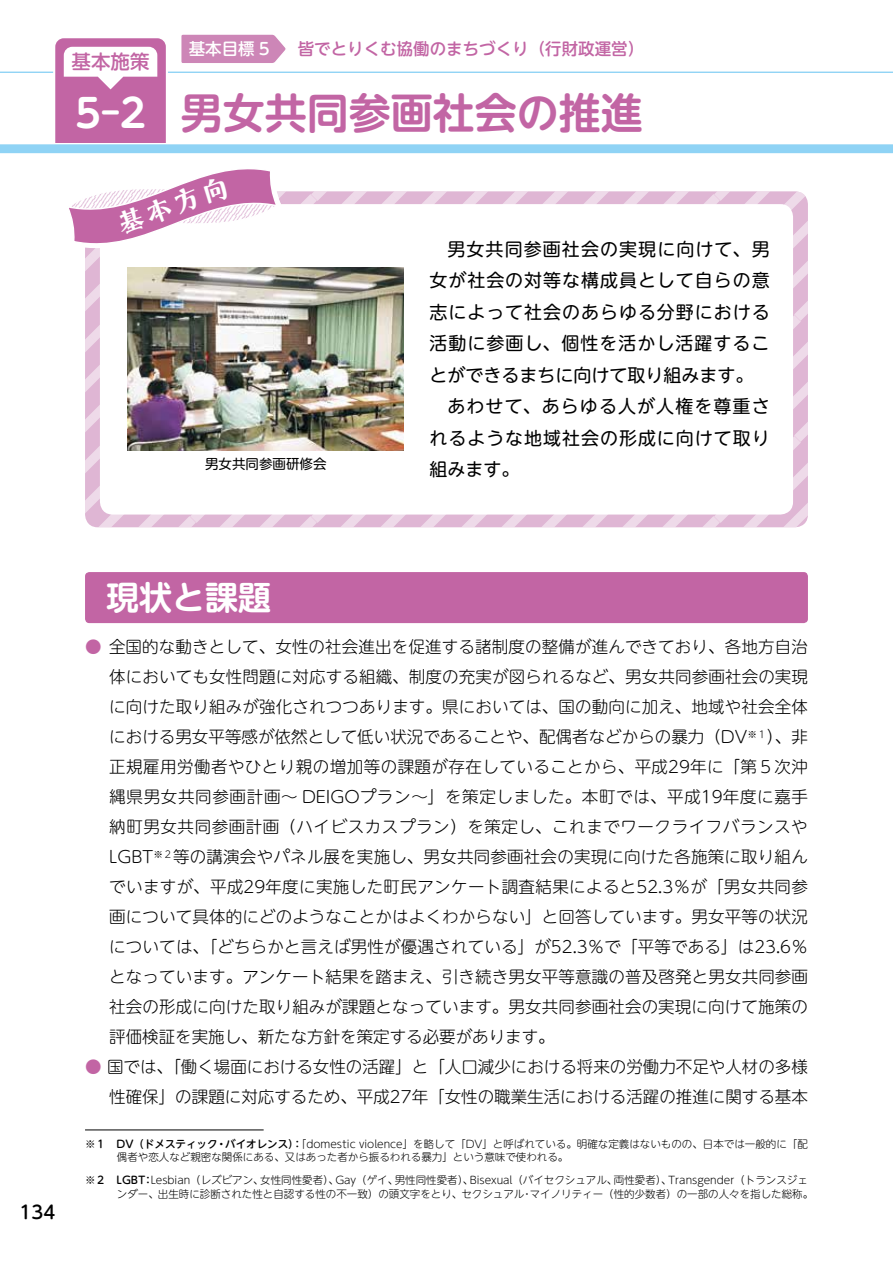
<style>
.page{position:relative;width:893px;height:1263px;background:#fff}
.page>*{position:absolute;margin:0;border:0;box-sizing:border-box;transform-origin:0 0}
.t1{font:700 42px "UD Shin M Go Pro De";color:#c265a4}
.t2{font:700 39px "UD Shin M Go Pro De";color:#fff}
.t3{font:700 33px "UD Shin M Go Pro De";color:#fff}
.t4{font:500 19.5px "UD Shin M Go Pro";color:#c265a4}
.t5{font:18px "UD Shin M Go Pro";letter-spacing:.055em;color:#000}
.t6{font:18px "UD Shin M Go Pro";color:#000}
.t7{font:500 18px "UD Shin M Go Pro";color:#000}
.t8{font:300 16.5px/30px "UD Shin M Go Pro";color:#000;text-align:justify}
.t9{font:500 16.5px "UD Shin M Go Pro";color:#c265a4}
.t10{font:500 16.5px "UD Shin M Go Pro";color:#fff}
.t11{font:13.5px "UD Shin M Go Pro";color:#000}
.t12{font:300 10.5px/13.5px "UD Shin M Go Pro";color:#000}
.s1{color:#c265a4}
.s2{font-weight:500}
</style>
<div class="page">
<hr style="left:0;top:72px;width:893px;height:1px;background:#8fd3f5">
<div style="left:0;top:145px;width:893px;height:8px;background:#8fd3f5"></div>
<svg style="left:181px;top:34px;width:105px;height:29px;background:#d190bd"></svg>
<svg style="left:53px;top:38px;width:115px;height:104px"></svg>
<div style="left:85px;top:572px;width:723px;height:51px;background:#c265a4;border-radius:4px"></div>
<hr style="left:85px;top:1129px;width:179px;height:1px;background:#000">
<svg style="left:85px;top:191px;width:723px;height:336px;background:#e4c3db"></svg>
<div style="left:100px;top:204px;width:693px;height:310px;background:#fff;border-radius:13px"></div>
<img style="left:128px;top:268px;width:276px;height:183px">
<svg style="left:69px;top:169px;width:218px;height:84px"></svg>
<p class="t4" style="left:72px;top:46px;width:79px">基本施策</p>
<h2 class="t2" style="left:75px;top:81px;width:72px">5-2</h2>
<p class="t10" style="left:189px;top:35px;width:83px">基本目標 5</p>
<p class="t9" style="left:298px;top:35px;width:348px">皆でとりくむ協働のまちづくり（行財政運営）</p>
<h1 class="t1" style="left:181px;top:78px;width:464px">男女共同参画社会の推進</h1>
<p class="t5" style="left:447px;top:234px;width:324px">男女共同参画社会の実現に向けて、男</p>
<p class="t5" style="left:429px;top:266px;width:342px">女が社会の対等な構成員として自らの意</p>
<p class="t5" style="left:429px;top:297px;width:342px">志によって社会のあらゆる分野における</p>
<p class="t5" style="left:429px;top:329px;width:342px">活動に参画し、個性を活かし活躍するこ</p>
<p class="t6" style="left:429px;top:360px;width:325px">とができるまちに向けて取り組みます。</p>
<p class="t5" style="left:447px;top:392px;width:324px">あわせて、あらゆる人が人権を尊重さ</p>
<p class="t5" style="left:429px;top:423px;width:342px">れるような地域社会の形成に向けて取り</p>
<p class="t11" style="left:205px;top:453px;width:123px">男女共同参画研修会</p>
<p class="t5" style="left:429px;top:455px;width:91px">組みます。</p>
<p class="t7" style="left:20px;top:1198px;width:37px">134</p>
<h3 class="t3" style="left:106px;top:571px;width:167px">現状と課題</h3>
<p class="t8" style="left:109px;top:631px;width:700px;text-indent:-24px"><span class="s1">●</span> 全国的な動きとして、女性の社会進出を促進する諸制度の整備が進んできており、各地方自治体においても女性問題に対応する組織、制度の充実が図られるなど、男女共同参画社会の実現に向けた取り組みが強化されつつあります。県においては、国の動向に加え、地域や社会全体における男女平等感が依然として低い状況であることや、配偶者などからの暴力（DV<sup>※１</sup>）、非正規雇用労働者やひとり親の増加等の課題が存在していることから、平成29年に「第５次沖縄県男女共同参画計画～ DEIGOプラン～」を策定しました。本町では、平成19年度に嘉手納町男女共同参画計画（ハイビスカスプラン）を策定し、これまでワークライフバランスやLGBT<sup>※２</sup>等の講演会やパネル展を実施し、男女共同参画社会の実現に向けた各施策に取り組んでいますが、平成29年度に実施した町民アンケート調査結果によると52.3％が「男女共同参画について具体的にどのようなことかはよくわからない」と回答しています。男女平等の状況については、「どちらかと言えば男性が優遇されている」が52.3％で「平等である」は23.6％となっています。アンケート結果を踏まえ、引き続き男女平等意識の普及啓発と男女共同参画社会の形成に向けた取り組みが課題となっています。男女共同参画社会の実現に向けて施策の評価検証を実施し、新たな方針を策定する必要があります。</p>
<p class="t8" style="left:85px;top:1051px;width:724px;text-align:right"><span class="s1">●</span> 国では、「働く場面における女性の活躍」と「人口減少における将来の労働力不足や人材の多様性確保」の課題に対応するため、平成27年「女性の職業生活における活躍の推進に関する基本</p>
<p class="t12" style="left:117px;top:1136px;width:692px;text-indent:-32px"><span class="s2">※１　DV（ドメスティック・バイオレンス）：</span>「domestic violence」を略して「DV」と呼ばれている。明確な定義はないものの、日本では一般的に「配偶者や恋人など親密な関係にある、又はあった者から振るわれる暴力」という意味で使われる。</p>
<p class="t12" style="left:117px;top:1173px;width:698px;text-indent:-32px"><span class="s2">※２　LGBT：</span>Lesbian（レズビアン、女性同性愛者）、Gay（ゲイ、男性同性愛者）、Bisexual（バイセクシュアル、両性愛者）、Transgender（トランスジェンダー、出生時に診断された性と自認する性の不一致）の頭文字をとり、セクシュアル・マイノリティー（性的少数者）の一部の人々を指した総称。</p>
</div>
